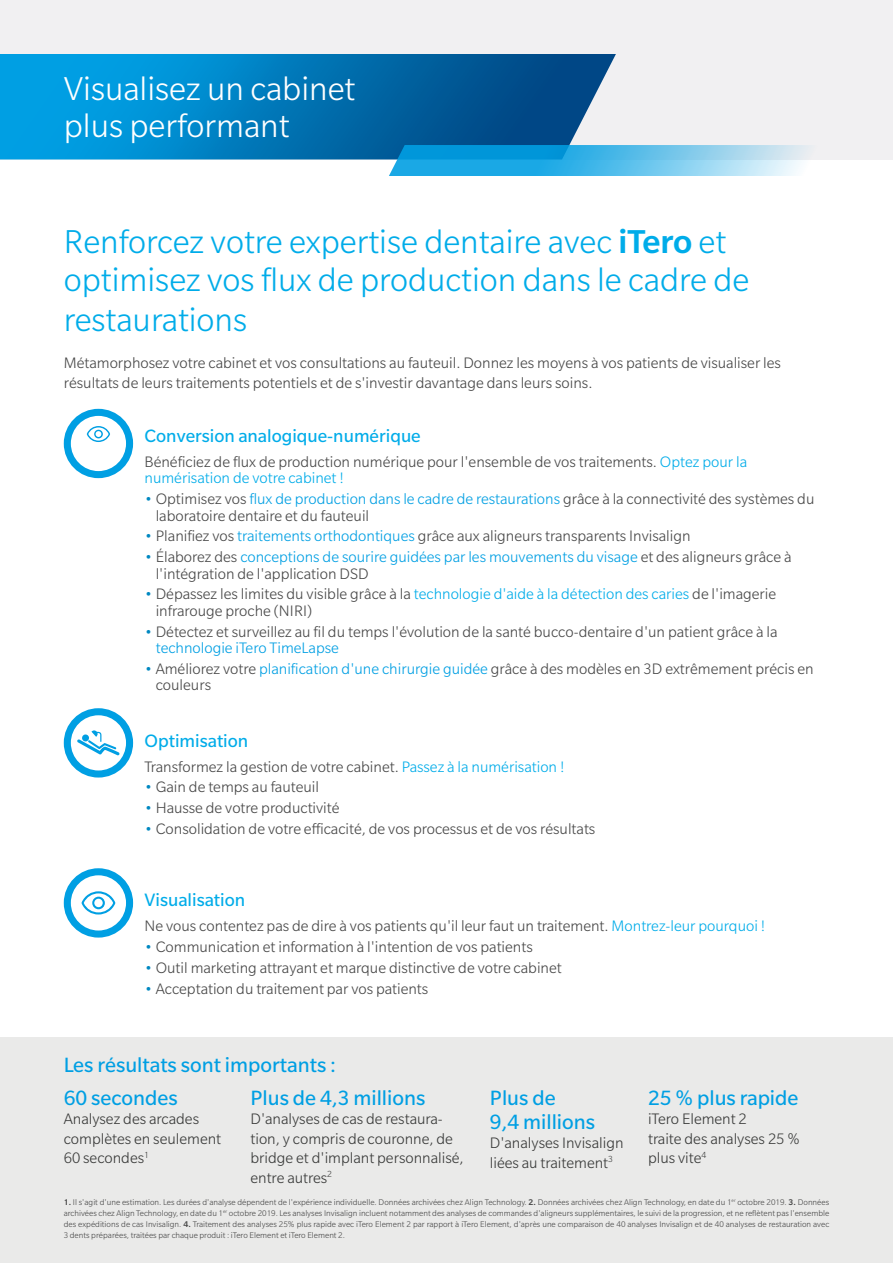
<style>
.page{position:relative;width:893px;height:1263px;background:#fff}
.page>*{position:absolute;margin:0;border:0;box-sizing:border-box;transform-origin:0 0}
.t1{font:300 36px/39px "Slate Pro";color:#00ace9}
.t2{font:300 36px/37.5px "Slate Pro";color:#fff}
.t3{font:22.5px/33px "Slate Pro";color:#009fe3}
.t4{font:19.5px "Slate Pro";color:#00ace9}
.t5{font:300 16.5px/16.5px "Slate Pro";color:#474747}
.t6{font:300 16.5px/19.5px "Slate Pro";color:#393a39}
.t7{font:300 9px/10.8px "Slate Pro";color:#474747;text-align:justify}
.s1{font-weight:500}
.s2{color:#00ace9}
.s3{color:#0088c1}
.s4{color:#009fe3}
</style>
<div class="page">
<svg style="left:87px;top:426px;width:23px;height:16px"></svg>
<div style="left:64px;top:409px;width:69px;height:69px;border:7px solid #009fe3;border-radius:50%"></div>
<svg style="left:77px;top:730px;width:43px;height:25px"></svg>
<div style="left:64px;top:708px;width:69px;height:69px;border:7px solid #009fe3;border-radius:50%"></div>
<svg style="left:82px;top:891px;width:33px;height:23px"></svg>
<div style="left:64px;top:868px;width:69px;height:69px;border:7px solid #009fe3;border-radius:50%"></div>
<div style="left:0;top:1037px;width:893px;height:226px;background:#eaeae9"></div>
<div style="left:0;top:0;width:893px;height:159px;background:#f1f0f2"></div>
<svg style="left:0;top:54px;width:616px;height:105px;background:#087ab9"></svg>
<svg style="left:384px;top:145px;width:481px;height:30px"></svg>
<h1 class="t2" style="left:64px;top:69px;width:293px">Visualisez un cabinet plus performant</h1>
<h1 class="t1" style="left:64px;top:222px;width:687px">Renforcez votre expertise dentaire avec <span class="s1">iTero</span> et optimisez vos flux de production dans le cadre de restaurations</h1>
<p class="t5" style="left:64px;top:353px;width:719px;line-height:19.8px">Métamorphosez votre cabinet et vos consultations au fauteuil. Donnez les moyens à vos patients de visualiser les résultats de leurs traitements potentiels et de s'investir davantage dans leurs soins.</p>
<p class="t4" style="left:145px;top:425px;width:278px">Conversion analogique-numérique</p>
<p class="t5" style="left:145px;top:453px;width:604px">Bénéficiez de flux de production numérique pour l'ensemble de vos traitements. <span class="s2">Optez pour la numérisation de votre cabinet !</span></p>
<p class="t5" style="left:156px;top:490px;width:660px;text-indent:-11px"><span class="s3">•</span> Optimisez vos <span class="s4">flux de production dans le cadre de restaurations</span> grâce à la connectivité des systèmes du laboratoire dentaire et du fauteuil</p>
<p class="t5" style="left:145px;top:528px;width:548px"><span class="s3">•</span> Planifiez vos <span class="s4">traitements orthodontiques</span> grâce aux aligneurs transparents Invisalign</p>
<p class="t5" style="left:156px;top:548px;width:637px;text-indent:-11px"><span class="s3">•</span> Élaborez des <span class="s4">conceptions de sourire guidées par les mouvements du visage</span> et des aligneurs grâce à l'intégration de l'application DSD</p>
<p class="t5" style="left:156px;top:586px;width:622px;text-indent:-11px"><span class="s3">•</span> Dépassez les limites du visible grâce à la <span class="s2">technologie d'aide à la détection des caries</span> de l'imagerie infrarouge proche (NIRI)</p>
<p class="t5" style="left:156px;top:623px;width:623px;text-indent:-11px"><span class="s3">•</span> Détectez et surveillez au fil du temps l'évolution de la santé bucco-dentaire d'un patient grâce à la <span class="s4">technologie iTero TimeLapse</span></p>
<p class="t5" style="left:156px;top:660px;width:659px;text-indent:-11px"><span class="s3">•</span> Améliorez votre <span class="s4">planification d'une chirurgie guidée</span> grâce à des modèles en 3D extrêmement précis en couleurs</p>
<p class="t4" style="left:145px;top:730px;width:105px">Optimisation</p>
<p class="t5" style="left:145px;top:758px;width:421px">Transformez la gestion de votre cabinet. <span class="s2">Passez à la numérisation !</span></p>
<p class="t5" style="left:145px;top:779px;width:176px"><span class="s3">•</span> Gain de temps au fauteuil</p>
<p class="t5" style="left:145px;top:799px;width:196px"><span class="s3">•</span> Hausse de votre productivité</p>
<p class="t5" style="left:145px;top:820px;width:452px"><span class="s3">•</span> Consolidation de votre efficacité, de vos processus et de vos résultats</p>
<p class="t4" style="left:145px;top:890px;width:102px">Visualisation</p>
<p class="t5" style="left:145px;top:918px;width:622px">Ne vous contentez pas de dire à vos patients qu'il leur faut un traitement. <span class="s2">Montrez-leur pourquoi !</span></p>
<p class="t5" style="left:145px;top:939px;width:390px"><span class="s3">•</span> Communication et information à l'intention de vos patients</p>
<p class="t5" style="left:145px;top:959px;width:419px"><span class="s3">•</span> Outil marketing attrayant et marque distinctive de votre cabinet</p>
<p class="t5" style="left:145px;top:980px;width:285px"><span class="s3">•</span> Acceptation du traitement par vos patients</p>
<h2 class="t3" style="left:64px;top:1048px;width:274px">Les résultats sont importants :<br>60 secondes</h2>
<p class="t6" style="left:64px;top:1109px;width:159px">Analysez des arcades complètes en seulement<br>60 secondes<sup>1</sup></p>
<h2 class="t3" style="left:648px;top:1081px;width:152px">25 % plus rapide</h2>
<p class="t6" style="left:648px;top:1109px;width:153px">iTero Element 2<br>traite des analyses 25 % plus vite<sup>4</sup></p>
<p class="t7" style="left:64px;top:1197px;width:767px"><span class="s1">1.</span> Il s'agit d'une estimation. Les durées d'analyse dépendent de l'expérience individuelle. Données archivées chez Align Technology. <span class="s1">2.</span> Données archivées chez Align Technology, en date du 1<sup>er</sup> octobre 2019. <span class="s1">3.</span> Données archivées chez Align Technology, en date du 1<sup>er</sup> octobre 2019. Les analyses Invisalign incluent notamment des analyses de commandes d'aligneurs supplémentaires, le suivi de la progression, et ne reflètent pas l'ensemble des expéditions de cas Invisalign. <span class="s1">4.</span> Traitement des analyses 25% plus rapide avec iTero Element 2 par rapport à iTero Element, d'après une comparaison de 40 analyses Invisalign et de 40 analyses de restauration avec 3 dents préparées, traitées par chaque produit : iTero Element et iTero Element 2.</p>
<h2 class="t3" style="left:250px;top:1081px;width:176px">Plus de 4,3 millions</h2>
<p class="t6" style="left:250px;top:1109px;width:215px">D'analyses de cas de restaura&shy;tion, y compris de couronne, de bridge et d'implant personnalisé, entre autres<sup>2</sup></p>
<h2 class="t3" style="left:490px;top:1086px;width:107px;line-height:24px">Plus de<br>9,4 millions</h2>
<p class="t6" style="left:490px;top:1133px;width:135px">D'analyses Invisalign liées au traitement<sup>3</sup></p>
</div>
